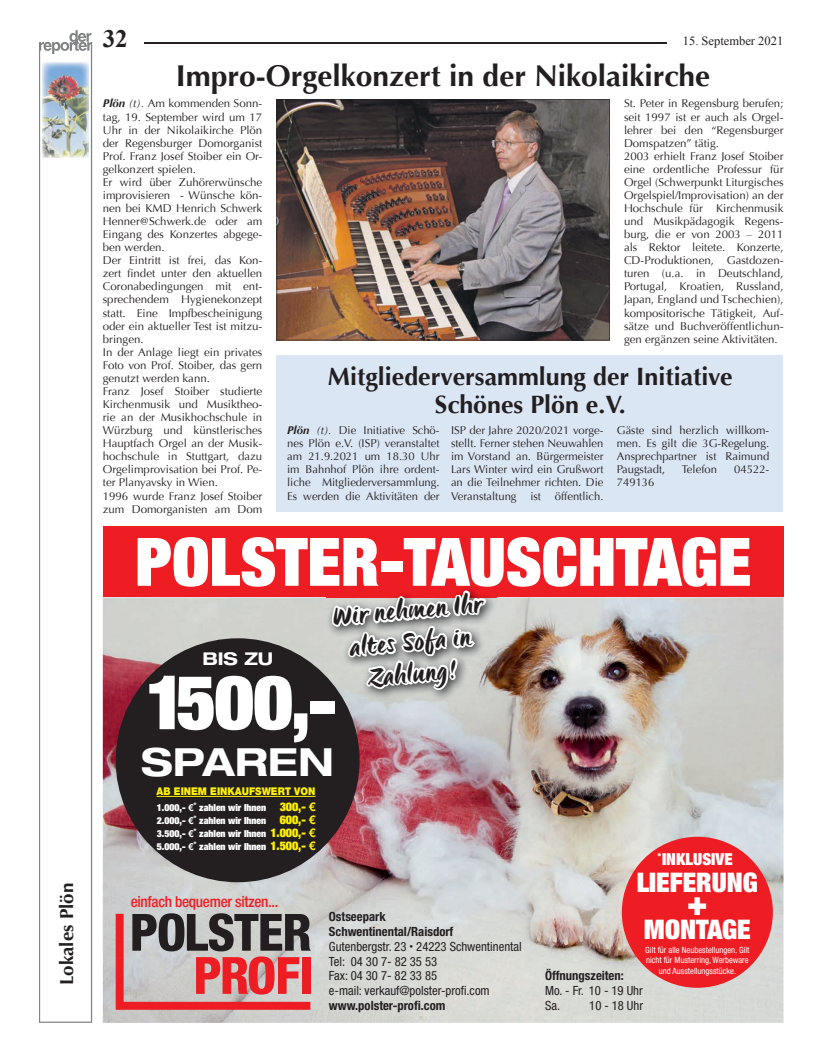
<style>
.page{position:relative;width:819px;height:1053px;background:#fff}
.page>*{position:absolute;margin:0;border:0;box-sizing:border-box;transform-origin:0 0}
.t1{font:900 condensed 75.5px "Helvetica Neue LT Std";color:#fff}
.t2{font:900 condensed 66.88px "Helvetica Neue LT Std";color:#fff}
.t3{font:800 condensed 51.38px "Helvetica Neue LT Std";letter-spacing:-.02em;color:#231f20}
.t4{font:800 condensed 51.38px "Helvetica Neue LT Std";letter-spacing:-.03em;color:#ee1d23}
.t5{font:700 expanded 38.75px "Helvetica Neue LT Std";color:#fff}
.t6{font:900 35px "Helvetica Neue LT Std";color:#fff}
.t7{font:700 30px "Optima";color:#231f20}
.t8{font:900 condensed 27px/47px "Helvetica Neue LT Std";color:#fff}
.t9{font:26.5px/31.9px "Origo";color:#231f20;text-align:center;scale:1.1 1}
.t10{font:700 25px/27.5px "Optima";color:#231f20;text-align:center}
.t11{font:700 25px "Times New Roman";color:#231f20}
.t12{font:700 18.75px "Optima";color:#231f20}
.t13{font:700 expanded 17.62px "Helvetica Neue LT Std";color:#fff}
.t14{font:900 condensed 16.5px "Helvetica Neue LT Std";color:#fff}
.t15{font:500 condensed 15.25px "Helvetica Neue LT Std";letter-spacing:-.02em;color:#ee1d23}
.t16{font:condensed 12.62px/14.8px "Helvetica Neue LT Std";color:#231f20}
.t17{font:12.5px "Times New Roman";color:#231f20}
.t18{font:11.25px/13px "Optima";color:#231f20;text-align:justify}
.t19{font:900 10.62px "Helvetica Neue LT Std";color:#fff101;scale:.9 1}
.t20{font:900 condensed 9.62px/13px "Helvetica Neue LT Std";color:#fff;text-align:justify}
.t21{font:condensed 8.62px/10.4px "Helvetica Neue LT Std";color:#fff;text-align:center}
.t22{font:900 8.62px "Helvetica Neue LT Std";color:#fff}
.s1{font-weight:700;font-style:italic}
.s2{font-style:italic}
.s3{font-weight:700;font-stretch:normal}
.s4{font-size:11.88px;color:#fff101}
.s5{font-weight:700;font-stretch:normal;font-size:11.88px;color:#fff101}
.s6{font-weight:700}
</style>
<div class="page">
<div style="left:276px;top:355px;width:507px;height:157px;background:#dbe6f4"></div>
<hr style="left:144px;top:43px;width:522px;height:1px;background:#231f20">
<img style="left:103px;top:597px;width:680px;height:425px">
<svg style="left:112px;top:905px;width:206px;height:108px;background:#cfbbba"></svg>
<div style="left:103px;top:526px;width:680px;height:71px;background:#ee1d23"></div>
<div style="left:621px;top:836px;width:151px;height:151px;background:#ee1d23;border-radius:50%"></div>
<img style="left:326px;top:585px;width:171px;height:116px">
<svg style="left:330px;top:584px;width:158px;height:404px;background:#cab4b6"></svg>
<div style="left:116px;top:638px;width:243px;height:244px;background:#231f20;border-radius:50%"></div>
<hr style="left:157px;top:796px;width:158px;height:1px;background:#fff101">
<img style="left:276px;top:99px;width:333px;height:241px">
<svg style="left:39px;top:54px;width:53px;height:968px"></svg>
<svg style="left:39px;top:30px;width:53px;height:24px"></svg>
<img style="left:43px;top:63px;width:46px;height:94px">
<p class="t12" style="left:56px;top:985px;width:104px;rotate:-90deg">Lokales Plön</p>
<p class="t11" style="left:103px;top:21px;width:26px">32</p>
<p class="t17" style="left:682px;top:32px;width:102px">15. September 2021</p>
<p class="t7" style="left:176px;top:58px;width:536px">Impro-Orgelkonzert in der Nikolaikirche</p>
<p class="t18" style="left:624px;top:97px;width:161px;text-align:left">St. Peter in Regensburg berufen; seit 1997 ist er auch als Orgel&shy;lehrer bei den “Regensburger<br>Domspatzen” tätig.<br>2003 erhielt Franz Josef Stoiber eine ordentliche Professur für<br>Orgel (Schwerpunkt Liturgisches<br>Orgelspiel/Improvisation) an der<br>Hochschule für Kirchenmusik und Musikpädagogik Regens&shy;burg, die er von 2003 – 2011 als Rektor leitete. Konzerte,<br>CD-Produktionen, Gastdozen&shy;turen (u.a. in Deutschland,<br>Portugal, Kroatien, Russland,<br>Japan, England und Tschechien), kompositorische Tätigkeit, Auf&shy;sätze und Buchveröffentlichun&shy;gen ergänzen seine Aktivitäten.</p>
<p class="t18" style="left:103px;top:97px;width:161px;text-align:left"><span class="s1">Plön</span> <span class="s2">(t).</span> Am kommenden Sonn&shy;tag, 19. September wird um 17<br>Uhr in der Nikolaikirche Plön der Regensburger Domorganist<br>Prof. Franz Josef Stoiber ein Or&shy;gelkonzert spielen.<br>Er wird über Zuhörerwünsche improvisieren - Wünsche kön&shy;nen bei KMD Henrich Schwerk<br>Henner@Schwerk.de oder am<br>Eingang des Konzertes abgege&shy;ben werden.<br>Der Eintritt ist frei, das Kon&shy;zert findet unter den aktuellen<br>Coronabedingungen mit ent&shy;sprechendem Hygienekonzept statt. Eine Impfbescheinigung oder ein aktueller Test ist mitzu&shy;bringen.<br>In der Anlage liegt ein privates<br>Foto von Prof. Stoiber, das gern genutzt werden kann.<br>Franz Josef Stoiber studierte<br>Kirchenmusik und Musiktheo&shy;rie an der Musikhochschule in<br>Würzburg und künstlerisches<br>Hauptfach Orgel an der Musik&shy;hochschule in Stuttgart, dazu<br>Orgelimprovisation bei Prof. Pe&shy;ter Planyavsky in Wien.<br>1996 wurde Franz Josef Stoiber zum Domorganisten am Dom</p>
<p class="t10" style="left:328px;top:363px;width:406px">Mitgliederversammlung der Initiative<br>Schönes Plön e.V.</p>
<p class="t18" style="left:451px;top:424px;width:154px">ISP der Jahre 2020/2021 vorge&shy;stellt. Ferner stehen Neuwahlen im Vorstand an. Bürgermeister Lars Winter wird ein Grußwort an die Teilnehmer richten. Die Veranstaltung ist öffentlich.</p>
<p class="t18" style="left:617px;top:424px;width:154px">Gäste sind herzlich willkom&shy;men. Es gilt die 3G-Regelung.<br>Ansprechpartner ist Raimund Paugstadt,</p>
<p class="t18" style="left:287px;top:424px;width:154px"><span class="s1">Plön</span> <span class="s2">(t).</span> Die Initiative Schö&shy;nes Plön e.V. (ISP) veranstaltet am 21.9.2021 um 18.30 Uhr im Bahnhof Plön ihre ordent&shy;liche Mitgliederversammlung.<br>Es werden die Aktivitäten der</p>
<p class="t18" style="left:681px;top:463px;width:37px">Telefon</p>
<p class="t18" style="left:734px;top:463px;width:37px">04522-</p>
<p class="t18" style="left:617px;top:476px;width:39px">749136</p>
<p class="t2" style="left:135px;top:519px;width:617px">POLSTER-TAUSCHTAGE</p>
<p class="t9" style="left:332px;top:601px;width:136px;rotate:-5deg">Wir nehmen Ihr altes Sofa in<br>Zahlung!</p>
<p class="t13" style="left:202px;top:647px;width:72px">BIS ZU</p>
<p class="t1" style="left:146px;top:654px;width:192px">1500,-</p>
<p class="t5" style="left:141px;top:738px;width:194px">SPAREN</p>
<p class="t19" style="left:157px;top:785px;width:178px">AB EINEM EINKAUFSWERT VON</p>
<p class="t20" style="left:157px;top:800px;width:160px">1.000,- <span class="s3">€</span><sup>*</sup> zahlen wir Ihnen <span class="s4">300,-</span> <span class="s5">€ </span>2.000,- <span class="s3">€</span><sup>*</sup> zahlen wir Ihnen <span class="s4">600,-</span> <span class="s5">€ </span>3.500,- <span class="s3">€</span><sup>*</sup> zahlen wir Ihnen <span class="s4">1.000,-</span> <span class="s5">€ </span>5.000,- <span class="s3">€</span><sup>*</sup> zahlen wir Ihnen <span class="s4">1.500,-</span> <span class="s5">€</span></p>
<p class="t15" style="left:131px;top:892px;width:149px">einfach bequemer sitzen...</p>
<p class="t3" style="left:130px;top:900px;width:184px">POLSTER</p>
<p class="t4" style="left:193px;top:943px;width:121px">PROFI</p>
<p class="t16" style="left:329px;top:909px;width:194px"><span class="s6">Ostseepark<br>Schwentinental/Raisdorf<br></span>Gutenbergstr. 23 <sup>•</sup> 24223 Schwentinental<br>Tel: 04 30 7- 82 35 53<br>Fax: 04 30 7- 82 33 85<br>e-mail: verkauf@polster-profi.com <span class="s6">www.polster-profi.com</span></p>
<p class="t14" style="left:662px;top:848px;width:72px">INKLUSIVE</p>
<p class="t8" style="left:636px;top:858px;width:123px">LIEFERUNG<br>MONTAGE</p>
<p class="t22" style="left:657px;top:850px;width:5px">*</p>
<p class="t6" style="left:686px;top:881px;width:22px">+</p>
<p class="t21" style="left:645px;top:944px;width:106px">Gilt für alle Neubestellungen. Gilt nicht für Musterring, Werbeware und Ausstellungsstücke.</p>
<p class="t16" style="left:545px;top:968px;width:99px"><span class="s6">Öffnungszeiten:<br></span>Mo. - Fr. 10 - 19 Uhr<br>Sa. 10 - 18 Uhr</p>
</div>
